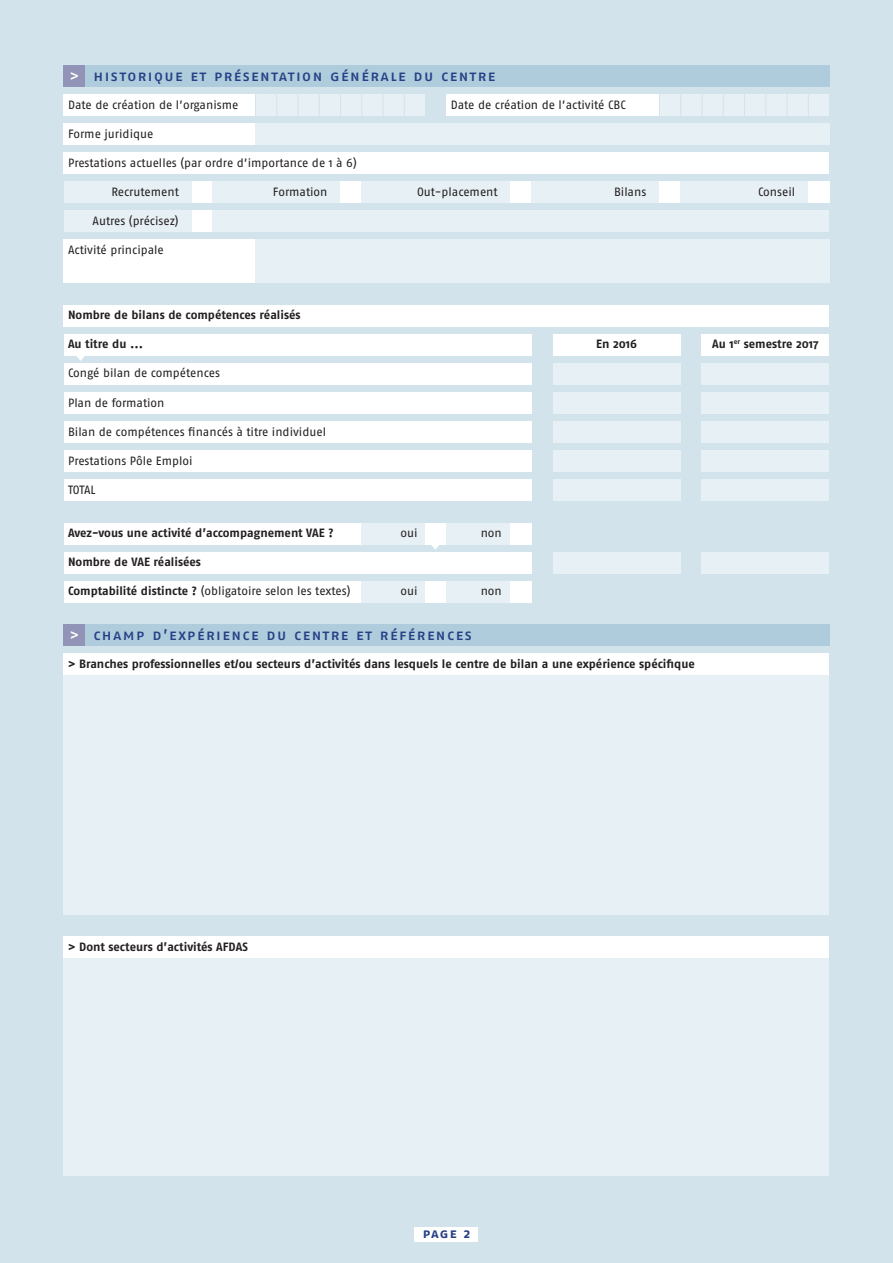
<style>
.page{position:relative;width:893px;height:1263px;background:#d3e3ec}
.page>*{position:absolute;margin:0;border:0;box-sizing:border-box;transform-origin:0 0}
.INTER{font:15px "Fago No Med Caps";letter-spacing:.095em;color:#264085}
.INTER-2{font:15px "Fago No Med";color:#fff}
.INTER-3{font:13.5px "Fago No Bold Caps";color:#264085}
.texte_courant{font:12px "Fago No";color:#231f20}
.texte_courant-2{font:700 12px "Fago No";color:#231f20}
.texte_courant-3{font:11.85px "Fago No";color:#231f20}
.s1{font-weight:700}
</style>
<div class="page">
<div style="left:85px;top:65px;width:745px;height:22px;background:#aeccdb"></div>
<div style="left:64px;top:65px;width:21px;height:22px;background:#9194b6"></div>
<div style="left:64px;top:94px;width:191px;height:22px;background:#fff"></div>
<div style="left:255px;top:94px;width:170px;height:22px;background:#e7f0f5"></div>
<svg style="left:276px;top:95px;width:1px;height:21px"></svg>
<svg style="left:298px;top:95px;width:1px;height:21px"></svg>
<svg style="left:319px;top:94px;width:1px;height:22px"></svg>
<svg style="left:340px;top:94px;width:1px;height:22px"></svg>
<svg style="left:361px;top:95px;width:1px;height:21px"></svg>
<svg style="left:383px;top:95px;width:1px;height:21px"></svg>
<svg style="left:404px;top:94px;width:1px;height:22px"></svg>
<svg style="left:255px;top:94px;width:1px;height:22px"></svg>
<div style="left:446px;top:94px;width:213px;height:22px;background:#fff"></div>
<div style="left:659px;top:94px;width:170px;height:22px;background:#e7f0f5"></div>
<svg style="left:680px;top:95px;width:1px;height:21px"></svg>
<svg style="left:702px;top:95px;width:1px;height:21px"></svg>
<svg style="left:723px;top:95px;width:1px;height:21px"></svg>
<svg style="left:744px;top:94px;width:1px;height:22px"></svg>
<svg style="left:765px;top:95px;width:1px;height:21px"></svg>
<svg style="left:787px;top:95px;width:1px;height:21px"></svg>
<svg style="left:808px;top:94px;width:1px;height:22px"></svg>
<svg style="left:659px;top:94px;width:1px;height:22px"></svg>
<div style="left:64px;top:123px;width:191px;height:22px;background:#fff"></div>
<div style="left:255px;top:123px;width:574px;height:22px;background:#e7f0f5"></div>
<div style="left:64px;top:152px;width:765px;height:22px;background:#fff"></div>
<div style="left:191px;top:181px;width:22px;height:22px;background:#fff"></div>
<div style="left:64px;top:181px;width:127px;height:22px;background:#e7f0f5"></div>
<div style="left:213px;top:181px;width:127px;height:22px;background:#e7f0f5"></div>
<div style="left:340px;top:181px;width:21px;height:22px;background:#fff"></div>
<div style="left:361px;top:181px;width:149px;height:22px;background:#e7f0f5"></div>
<div style="left:510px;top:181px;width:21px;height:22px;background:#fff"></div>
<div style="left:531px;top:181px;width:128px;height:22px;background:#e7f0f5"></div>
<div style="left:659px;top:181px;width:21px;height:22px;background:#fff"></div>
<div style="left:680px;top:181px;width:128px;height:22px;background:#e7f0f5"></div>
<div style="left:808px;top:181px;width:21px;height:22px;background:#fff"></div>
<div style="left:191px;top:210px;width:22px;height:22px;background:#fff"></div>
<div style="left:64px;top:210px;width:127px;height:22px;background:#e7f0f5"></div>
<div style="left:213px;top:210px;width:616px;height:22px;background:#e7f0f5"></div>
<div style="left:64px;top:240px;width:191px;height:43px;background:#fff"></div>
<div style="left:255px;top:240px;width:574px;height:43px;background:#e7f0f5"></div>
<div style="left:64px;top:305px;width:765px;height:22px;background:#fff"></div>
<div style="left:64px;top:334px;width:467px;height:22px;background:#fff"></div>
<div style="left:64px;top:363px;width:467px;height:22px;background:#fff"></div>
<div style="left:64px;top:392px;width:467px;height:22px;background:#fff"></div>
<div style="left:64px;top:421px;width:467px;height:22px;background:#fff"></div>
<div style="left:64px;top:479px;width:467px;height:22px;background:#fff"></div>
<div style="left:553px;top:334px;width:127px;height:22px;background:#fff"></div>
<div style="left:553px;top:363px;width:127px;height:22px;background:#e7f0f5"></div>
<div style="left:553px;top:392px;width:127px;height:22px;background:#e7f0f5"></div>
<div style="left:553px;top:421px;width:127px;height:22px;background:#e7f0f5"></div>
<div style="left:553px;top:450px;width:127px;height:22px;background:#e7f0f5"></div>
<div style="left:702px;top:334px;width:127px;height:22px;background:#fff"></div>
<div style="left:702px;top:392px;width:127px;height:22px;background:#e7f0f5"></div>
<div style="left:702px;top:363px;width:127px;height:22px;background:#e7f0f5"></div>
<div style="left:702px;top:421px;width:127px;height:22px;background:#e7f0f5"></div>
<div style="left:702px;top:450px;width:127px;height:22px;background:#e7f0f5"></div>
<div style="left:415px;top:1227px;width:63px;height:14px;background:#fff"></div>
<div style="left:85px;top:624px;width:744px;height:22px;background:#aeccdb"></div>
<div style="left:64px;top:624px;width:21px;height:22px;background:#9194b6"></div>
<div style="left:64px;top:653px;width:765px;height:22px;background:#fff"></div>
<div style="left:64px;top:958px;width:765px;height:218px;background:#e7f0f5"></div>
<svg style="left:77px;top:356px;width:8px;height:5px"></svg>
<div style="left:64px;top:450px;width:467px;height:22px;background:#fff"></div>
<div style="left:553px;top:479px;width:127px;height:22px;background:#e7f0f5"></div>
<div style="left:702px;top:479px;width:127px;height:22px;background:#e7f0f5"></div>
<div style="left:64px;top:523px;width:297px;height:21px;background:#fff"></div>
<div style="left:361px;top:523px;width:64px;height:21px;background:#e7f0f5"></div>
<div style="left:425px;top:523px;width:21px;height:21px;background:#fff"></div>
<div style="left:510px;top:523px;width:21px;height:21px;background:#fff"></div>
<div style="left:64px;top:936px;width:765px;height:22px;background:#fff"></div>
<div style="left:64px;top:675px;width:765px;height:239px;background:#e7f0f5"></div>
<svg style="left:431px;top:544px;width:9px;height:6px"></svg>
<div style="left:64px;top:552px;width:467px;height:21px;background:#fff"></div>
<div style="left:553px;top:552px;width:127px;height:21px;background:#e7f0f5"></div>
<div style="left:702px;top:552px;width:127px;height:21px;background:#e7f0f5"></div>
<div style="left:446px;top:523px;width:64px;height:21px;background:#e7f0f5"></div>
<div style="left:64px;top:581px;width:297px;height:21px;background:#fff"></div>
<div style="left:361px;top:581px;width:64px;height:21px;background:#e7f0f5"></div>
<div style="left:425px;top:581px;width:21px;height:21px;background:#fff"></div>
<div style="left:510px;top:581px;width:21px;height:21px;background:#fff"></div>
<div style="left:446px;top:581px;width:64px;height:21px;background:#e7f0f5"></div>
<p class="INTER-2" style="left:70px;top:68px;width:11px">&gt;</p>
<p class="INTER" style="left:94px;top:68px;width:403px">historique et présentation générale du centre</p>
<p class="texte_courant" style="left:68px;top:98px;width:172px">Date de création de l’organisme</p>
<p class="texte_courant" style="left:451px;top:98px;width:177px">Date de création de l’activité CBC</p>
<p class="texte_courant" style="left:68px;top:127px;width:87px">Forme juridique</p>
<p class="texte_courant" style="left:68px;top:156px;width:290px">Prestations actuelles (par ordre d’importance de 1 à 6)</p>
<p class="texte_courant" style="left:111px;top:185px;width:69px">Recrutement</p>
<p class="texte_courant" style="left:273px;top:185px;width:56px">Formation</p>
<p class="texte_courant" style="left:417px;top:185px;width:82px">Out-placement</p>
<p class="texte_courant" style="left:614px;top:185px;width:34px">Bilans</p>
<p class="texte_courant" style="left:758px;top:185px;width:39px">Conseil</p>
<p class="texte_courant" style="left:93px;top:214px;width:88px">Autres (précisez)</p>
<p class="texte_courant" style="left:68px;top:243px;width:97px">Activité principale</p>
<p class="texte_courant-2" style="left:68px;top:308px;width:234px">Nombre de bilans de compétences réalisés</p>
<p class="texte_courant-2" style="left:68px;top:337px;width:77px">Au titre du ...</p>
<p class="texte_courant" style="left:68px;top:366px;width:153px">Congé bilan de compétences</p>
<p class="texte_courant" style="left:68px;top:395px;width:98px">Plan de formation</p>
<p class="texte_courant" style="left:68px;top:425px;width:260px">Bilan de compétences financés à titre individuel</p>
<p class="texte_courant" style="left:68px;top:454px;width:126px">Prestations Pôle Emploi</p>
<p class="texte_courant" style="left:68px;top:483px;width:29px">TOTAL</p>
<p class="texte_courant-2" style="left:68px;top:526px;width:267px">Avez-vous une activité d’accompagnement VAE ?</p>
<p class="texte_courant-3" style="left:400px;top:526px;width:19px">oui</p>
<p class="texte_courant-2" style="left:68px;top:555px;width:134px">Nombre de VAE réalisées</p>
<p class="texte_courant-3" style="left:481px;top:526px;width:23px">non</p>
<p class="texte_courant" style="left:68px;top:584px;width:284px"><span class="s1">Comptabilité distincte ?</span> (obligatoire selon les textes)</p>
<p class="texte_courant-3" style="left:400px;top:584px;width:19px">oui</p>
<p class="texte_courant-3" style="left:481px;top:584px;width:23px">non</p>
<p class="texte_courant-2" style="left:596px;top:337px;width:43px">En 2016</p>
<p class="texte_courant-2" style="left:712px;top:337px;width:108px">Au 1<sup>er</sup> semestre 2017</p>
<p class="INTER-2" style="left:70px;top:626px;width:11px">&gt;</p>
<p class="INTER" style="left:94px;top:626px;width:380px">champ d’expérience du centre et références</p>
<p class="texte_courant-2" style="left:68px;top:657px;width:628px">&gt; Branches professionnelles et/ou secteurs d’activités dans lesquels le centre de bilan a une expérience spécifique</p>
<p class="texte_courant-2" style="left:68px;top:940px;width:181px">&gt; Dont secteurs d’activités AFDAS</p>
<p class="INTER-3" style="left:423px;top:1225px;width:49px">page 2</p>
</div>
